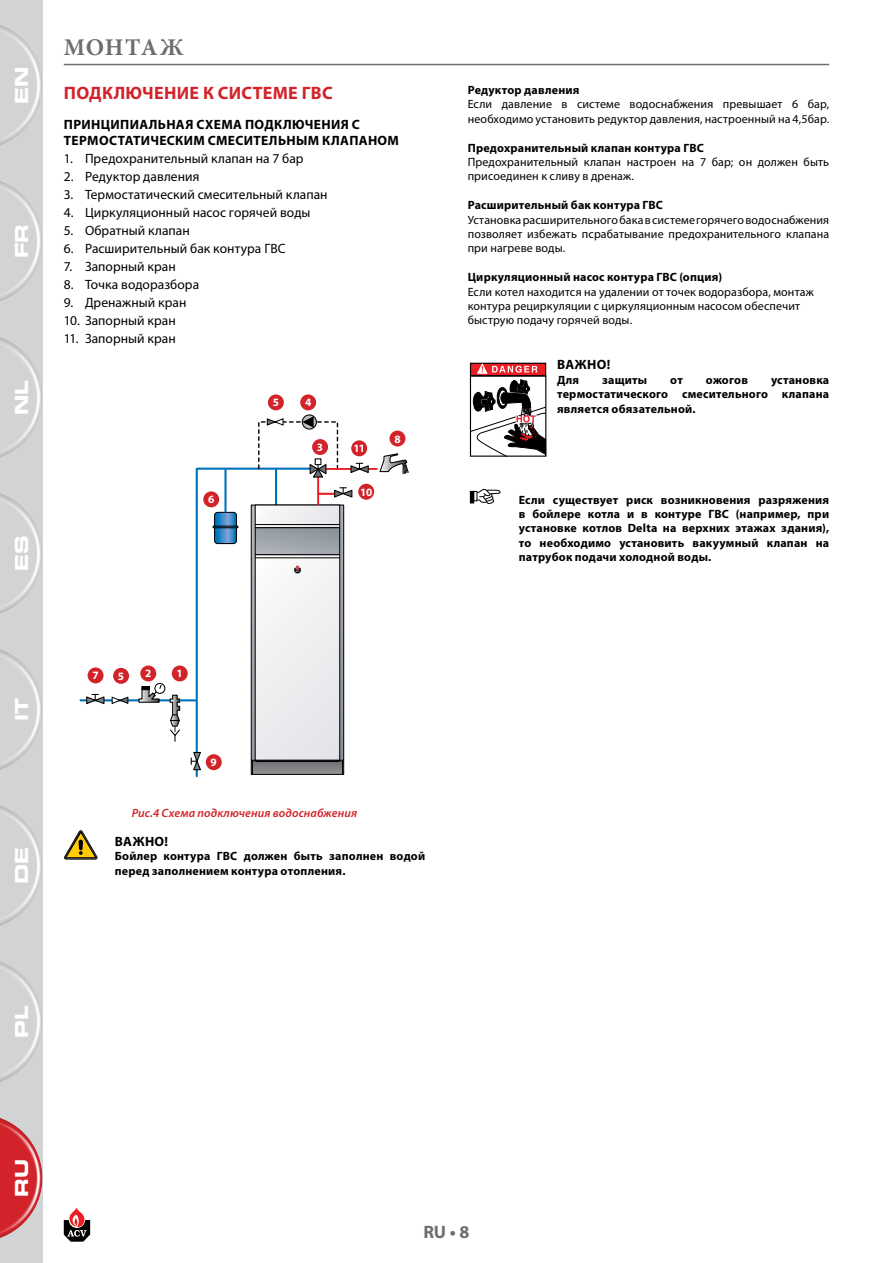
<style>
.page{position:relative;width:893px;height:1263px;background:#fff}
.page>*{position:absolute;margin:0;border:0;box-sizing:border-box;transform-origin:0 0}
.t1{font:700 24px "Minion Pro";letter-spacing:.03em;color:#6d6e71}
.t2{font:700 18px "Myriad Pro";letter-spacing:.015em;color:#d2232a}
.t3{font:18px "Eurostile LT Std Bold Ex 2";letter-spacing:-.005em;color:#fff}
.t4{font:700 18px "Myriad Pro";color:#6d6e71}
.t5{font:13.5px "Myriad Pro";color:#000}
.t6{font:700 13.5px/16.2px "Myriad Pro";letter-spacing:.025em;color:#000}
.t7{font:700 12px/14.4px "Myriad Pro";letter-spacing:.015em;color:#000;text-align:justify}
.t8{font:12px/14.4px "Myriad Pro";letter-spacing:.01em;color:#000}
.t9{font:italic 600 12px "Myriad Pro";letter-spacing:.01em;color:#d2232a}
.t10{font:700 11.25px "Myriad Pro";color:#fff}
</style>
<div class="page">
<svg style="left:64px;top:1208px;width:26px;height:34px"></svg>
<div style="left:0;top:0;width:43px;height:1263px;background:#d1d3d4"></div>
<div style="left:0;top:20px;width:45px;height:131px;background:#000;opacity:.75"></div>
<div style="left:0;top:177px;width:45px;height:130px;background:#000;opacity:.75"></div>
<div style="left:0;top:1113px;width:45px;height:131px;background:#000;opacity:.75"></div>
<div style="left:0;top:957px;width:45px;height:131px;background:#000;opacity:.75"></div>
<div style="left:0;top:801px;width:45px;height:130px;background:#000;opacity:.75"></div>
<div style="left:0;top:645px;width:45px;height:130px;background:#000;opacity:.75"></div>
<div style="left:0;top:489px;width:45px;height:130px;background:#000;opacity:.75"></div>
<div style="left:0;top:333px;width:45px;height:130px;background:#000;opacity:.75"></div>
<hr style="left:197px;top:468px;width:113px;height:2px;background:#0072bc">
<div style="left:302px;top:414px;width:15px;height:16px;border:1px solid #000;border-radius:50%"></div>
<hr style="left:81px;top:699px;width:63px;height:2px;background:#0072bc">
<hr style="left:158px;top:699px;width:21px;height:2px;background:#0072bc">
<svg style="left:86px;top:694px;width:19px;height:11px"></svg>
<svg style="left:216px;top:514px;width:19px;height:28px"></svg>
<div style="left:214px;top:512px;width:23px;height:32px;border:1px solid #000;border-radius:3px"></div>
<div style="left:213px;top:526px;width:25px;height:2px;border:1px solid #000"></div>
<div style="left:155px;top:683px;width:10px;height:10px;background:#515151;border-radius:50%"></div>
<div style="left:154px;top:683px;width:11px;height:11px;border:1px solid #000;border-radius:50%"></div>
<svg style="left:138px;top:684px;width:25px;height:19px"></svg>
<hr style="left:196px;top:468px;width:2px;height:309px;background:#0072bc">
<svg style="left:191px;top:751px;width:10px;height:20px"></svg>
<svg style="left:111px;top:696px;width:18px;height:8px"></svg>
<svg style="left:251px;top:416px;width:158px;height:359px"></svg>
<svg style="left:169px;top:694px;width:27px;height:47px"></svg>
<hr style="left:224px;top:469px;width:3px;height:43px;background:#0072bc">
<hr style="left:64px;top:64px;width:765px;height:1px;background:#6d6e71">
<svg style="left:64px;top:830px;width:34px;height:29px"></svg>
<div style="left:470px;top:363px;width:76px;height:13px;background:#ed1d24"></div>
<div style="left:470px;top:363px;width:76px;height:13px;border:1px solid #000"></div>
<svg style="left:477px;top:363px;width:60px;height:10px"></svg>
<div style="left:470px;top:375px;width:76px;height:82px;border:1px solid #000"></div>
<svg style="left:470px;top:379px;width:76px;height:78px"></svg>
<div style="left:470px;top:491px;width:4px;height:12px;border:1px solid #000"></div>
<div style="left:473px;top:491px;width:4px;height:10px;border:1px solid #000"></div>
<svg style="left:477px;top:489px;width:24px;height:15px"></svg>
<div style="left:172px;top:665px;width:16px;height:16px;background:#d2232a;border-radius:50%"></div>
<div style="left:140px;top:665px;width:16px;height:16px;background:#d2232a;border-radius:50%"></div>
<div style="left:312px;top:439px;width:16px;height:16px;background:#d2232a;border-radius:50%"></div>
<div style="left:300px;top:394px;width:16px;height:16px;background:#d2232a;border-radius:50%"></div>
<div style="left:268px;top:394px;width:16px;height:16px;background:#d2232a;border-radius:50%"></div>
<div style="left:113px;top:668px;width:16px;height:16px;background:#d2232a;border-radius:50%"></div>
<div style="left:203px;top:491px;width:16px;height:16px;background:#d2232a;border-radius:50%"></div>
<div style="left:351px;top:440px;width:16px;height:16px;background:#d2232a;border-radius:50%"></div>
<div style="left:389px;top:431px;width:16px;height:15px;background:#d2232a;border-radius:50%"></div>
<div style="left:88px;top:667px;width:16px;height:16px;background:#d2232a;border-radius:50%"></div>
<div style="left:206px;top:754px;width:16px;height:16px;background:#d2232a;border-radius:50%"></div>
<div style="left:358px;top:484px;width:16px;height:16px;background:#d2232a;border-radius:50%"></div>
<h2 class="t3" style="left:9px;top:104px;width:39px;rotate:-90deg">EN</h2>
<h2 class="t3" style="left:9px;top:258px;width:36px;rotate:-90deg">FR</h2>
<h2 class="t3" style="left:9px;top:415px;width:36px;rotate:-90deg">NL</h2>
<h2 class="t3" style="left:9px;top:571px;width:37px;rotate:-90deg">ES</h2>
<h1 class="t1" style="left:64px;top:31px;width:121px">монтаж</h1>
<h2 class="t2" style="left:64px;top:81px;width:269px">Подкл ючение к системе гВС</h2>
<p class="t6" style="left:64px;top:116px;width:337px">Принципиальная схема подключения с термостатическим смесительным клапаном</p>
<p class="t5" style="left:64px;top:150px;width:241px">1. Предохранительный клапан на 7 бар</p>
<p class="t5" style="left:64px;top:168px;width:137px">2. Редуктор давления</p>
<p class="t5" style="left:64px;top:186px;width:265px">3. Термостатический смесительный клапан</p>
<p class="t5" style="left:64px;top:204px;width:248px">4. Циркуляционный насос горячей воды</p>
<p class="t5" style="left:64px;top:222px;width:128px">5. Обратный клапан</p>
<p class="t5" style="left:64px;top:240px;width:223px">6. Расширительный бак контура ГВС</p>
<p class="t5" style="left:64px;top:258px;width:114px">7. Запорный кран</p>
<p class="t5" style="left:64px;top:276px;width:137px">8. Точка водоразбора</p>
<p class="t5" style="left:64px;top:294px;width:124px">9. Дренажный кран</p>
<p class="t5" style="left:64px;top:312px;width:114px">10. Запорный кран</p>
<p class="t5" style="left:64px;top:330px;width:114px">11. Запорный кран</p>
<p class="t10" style="left:208px;top:492px;width:8px">6</p>
<p class="t10" style="left:273px;top:395px;width:8px">5</p>
<p class="t10" style="left:305px;top:395px;width:8px">4</p>
<p class="t10" style="left:317px;top:440px;width:8px">3</p>
<p class="t10" style="left:353px;top:441px;width:13px">11</p>
<p class="t10" style="left:360px;top:485px;width:14px">10</p>
<p class="t10" style="left:394px;top:431px;width:8px">8</p>
<h2 class="t3" style="left:9px;top:721px;width:25px;rotate:-90deg">IT</h2>
<h2 class="t3" style="left:9px;top:884px;width:38px;rotate:-90deg">DE</h2>
<p class="t10" style="left:92px;top:668px;width:8px">7</p>
<p class="t10" style="left:118px;top:669px;width:8px">5</p>
<p class="t10" style="left:145px;top:666px;width:8px">2</p>
<p class="t10" style="left:177px;top:666px;width:8px">1</p>
<p class="t10" style="left:211px;top:755px;width:8px">9</p>
<p class="t9" style="left:132px;top:805px;width:227px">Рис.4 Схема подключения водоснабжения</p>
<p class="t6" style="left:115px;top:833px;width:55px">важно!</p>
<p class="t7" style="left:115px;top:848px;width:312px">Бойлер контура ГВС должен быть заполнен водой перед заполнением контура отопления.</p>
<p class="t7" style="left:468px;top:82px;width:113px">Редуктор давления</p>
<p class="t8" style="left:468px;top:97px;width:363px">Если давление в системе водоснабжения превышает 6 бар, необходимо установить редуктор давления, настроенный на 4,5бар.</p>
<p class="t7" style="left:468px;top:140px;width:237px">Предохранительный клапан контура ГВС</p>
<p class="t8" style="left:468px;top:155px;width:363px">Предохранительный клапан настроен на 7 бар; он должен быть присоединен к сливу в дренаж.</p>
<p class="t7" style="left:468px;top:198px;width:196px">Расширительный бак контура ГВС</p>
<p class="t8" style="left:468px;top:212px;width:363px;text-align:justify">Установка расширительного бака в системе горячего водоснабжения позволяет избежать псрабатывание предохранительного клапана при нагреве воды.</p>
<p class="t7" style="left:468px;top:270px;width:256px">Циркуляционный насос контура ГВС (опция)</p>
<p class="t8" style="left:468px;top:284px;width:347px">Если котел находится на удалении от точек водоразбора, монтаж контура рециркуляции с циркуляционным насосом обеспечит быструю подачу горячей воды.</p>
<p class="t6" style="left:557px;top:356px;width:55px">Важно!</p>
<p class="t7" style="left:557px;top:372px;width:24px">Для</p>
<p class="t7" style="left:602px;top:372px;width:47px">защиты</p>
<p class="t7" style="left:670px;top:372px;width:14px">от</p>
<p class="t7" style="left:706px;top:372px;width:44px">ожогов</p>
<p class="t7" style="left:557px;top:372px;width:274px;text-indent:214px">установка термостатического смесительного клапана является обязательной.</p>
<p class="t7" style="left:519px;top:492px;width:312px;text-indent:-17px">Если существует риск возникновения разряжения в бойлере котла и в контуре ГВС (например, при установке котлов Delta на верхних этажах здания), то необходимо установить вакуумный клапан на патрубок подачи холодной воды.</p>
<h2 class="t3" style="left:9px;top:1038px;width:34px;rotate:-90deg">PL</h2>
<h2 class="t3" style="left:9px;top:1197px;width:39px;rotate:-90deg">RU</h2>
<h2 class="t4" style="left:423px;top:1220px;width:48px">RU • 8</h2>
</div>
